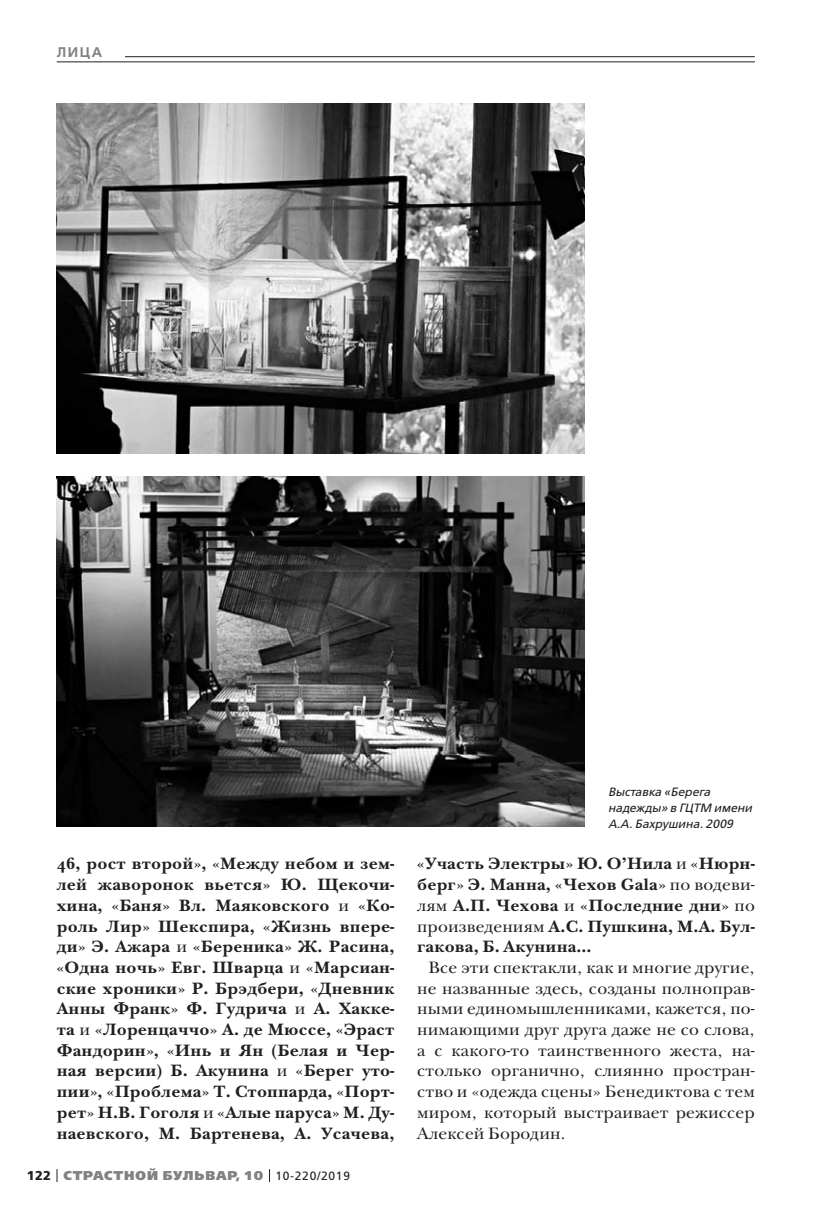
<style>
.page{position:relative;width:823px;height:1219px;background:#fff}
.page>*{position:absolute;margin:0;border:0;box-sizing:border-box;transform-origin:0 0}
.t1{font:700 17px/20.6px "New Baskerville ITC";letter-spacing:.01em;color:#231f20;text-align:justify}
.t2{font:17px/20.6px "New Baskerville ITC";letter-spacing:.01em;color:#231f20;text-align:justify}
.t3{font:600 14px "Free Set";color:#808285}
.t4{font:800 12.8px "Free Set";letter-spacing:.07em;color:#808285}
.t5{font:italic 12px/16px "Free Set";color:#231f20}
.s1{font-weight:400}
.s2{font-weight:700;color:#231f20}
.s3{font-weight:400;font-size:12px;color:#231f20}
</style>
<div class="page">
<svg style="left:57px;top:1169px;width:1px;height:13px"></svg>
<svg style="left:269px;top:1169px;width:1px;height:13px"></svg>
<hr style="left:57px;top:56px;width:697px;height:1px;background:#231f20">
<div style="left:57px;top:41px;width:68px;height:21px;background:#fff"></div>
<hr style="left:57px;top:62px;width:697px;height:1px;background:#231f20">
<img style="left:57px;top:104px;width:526px;height:350px">
<img style="left:57px;top:476px;width:526px;height:350px">
<p class="t3" style="left:57px;top:45px;width:47px">ЛИЦА</p>
<p class="t5" style="left:607px;top:784px;width:145px">Выставка «Берега надежды» в ГЦТМ имени<br>А.А. Бахрушина.</p>
<p class="t1" style="left:57px;top:855px;width:339px">46, рост второй», «Между небом и зем&shy;лей жаворонок вьется» Ю. Щекочи&shy;хина, «Баня» Вл. Маяковского <span class="s1">и</span> «Ко&shy;роль Лир» Шекспира, «Жизнь впере&shy;ди» Э. Ажара <span class="s1">и</span> «Береника» Ж. Расина, «Одна ночь» Евг. Шварца <span class="s1">и</span> «Марсиан&shy;ские хроники» Р. Брэдбери, «Дневник Анны Франк» Ф. Гудрича <span class="s1">и</span> А. Хакке&shy;та <span class="s1">и</span> «Лоренцаччо» А. де Мюссе, «Эраст Фандорин», «Инь и Ян (Белая и Чер&shy;ная версии) Б. Акунина <span class="s1">и</span> «Берег уто&shy;пии», «Проблема» Т. Стоппарда, «Порт&shy;рет» Н.В. Гоголя <span class="s1">и</span> «Алые паруса» М. Ду&shy;наевского, М. Бартенева, А. Усачева,</p>
<p class="t1" style="left:417px;top:855px;width:339px">«Участь Электры» Ю. О’Нила <span class="s1">и</span> «Нюрн&shy;берг» Э. Манна, «Чехов Gala» <span class="s1">по водеви&shy;лям</span> А.П. Чехова <span class="s1">и</span> «Последние дни» <span class="s1">по произведениям</span> А.С. Пушкина, М.А. Бул&shy;гакова, Б. Акунина…</p>
<p class="t2" style="left:417px;top:959px;width:339px;text-indent:11px">Все эти спектакли, как и многие другие, не названные здесь, созданы полноправ&shy;ными единомышленниками, кажется, по&shy;нимающими друг друга даже не со слова, а с какого-то таинственного жеста, на&shy;столько органично, слиянно простран&shy;ство и «одежда сцены» Бенедиктова с тем миром, который выстраивает режиссер Алексей Бородин.</p>
<p class="t4" style="left:27px;top:1169px;width:324px"><span class="s2">122</span> СТРАСТНОЙ БУЛЬВАР, 10 <span class="s3">10-220/2019</span></p>
</div>
